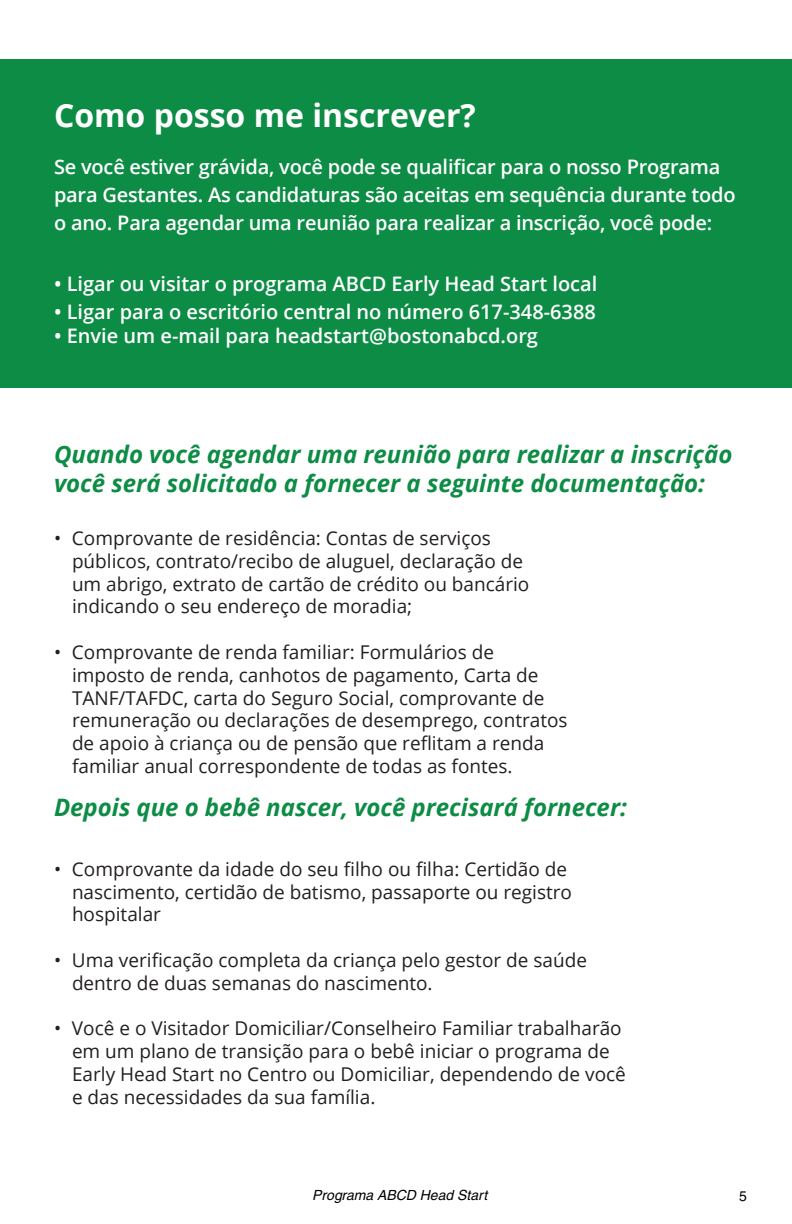
<style>
.page{position:relative;width:792px;height:1224px;background:#fff}
.page>*{position:absolute;margin:0;border:0;box-sizing:border-box;transform-origin:0 0}
.Topic_White{font:700 32px "Open Sans";color:#fff}
.Bold_Italic{font:italic 700 24px/28.8px "Open Sans";color:#0d8c45}
.White_Text{font:600 20px/28px "Open Sans";letter-spacing:-.01em;color:#fff}
.t1{font:19px/22.8px "Open Sans";color:#231f20}
.t2{font:italic 14px "Helvetica";color:#000}
.t3{font:14px "Helvetica";color:#000}
</style>
<div class="page">
<div style="left:0;top:60px;width:792px;height:12px;background:#0d8c45"></div>
<div style="left:0;top:69px;width:792px;height:318px;background:#0d8c45"></div>
<p class="Topic_White" style="left:54px;top:93px;width:423px">Como posso me inscrever?</p>
<p class="White_Text" style="left:54px;top:152px;width:683px">Se você estiver grávida, você pode se qualificar para o nosso Programa para Gestantes. As candidaturas são aceitas em sequência durante todo o ano. Para agendar uma reunião para realizar a inscrição, você pode:</p>
<p class="White_Text" style="left:54px;top:269px;width:545px">• Ligar ou visitar o programa ABCD Early Head Start local</p>
<p class="White_Text" style="left:54px;top:297px;width:543px">• Ligar para o escritório central no número 617-348-6388</p>
<p class="White_Text" style="left:54px;top:321px;width:486px">• Envie um e-mail para headstart@bostonabcd.org</p>
<p class="Bold_Italic" style="left:54px;top:439px;width:680px">Quando você agendar uma reunião para realizar a inscrição você será solicitado a fornecer a seguinte documentação:</p>
<p class="t1" style="left:72px;top:526px;width:459px;text-indent:-18px">• Comprovante de residência: Contas de serviços públicos, contrato/recibo de aluguel, declaração de um abrigo, extrato de cartão de crédito ou bancário indicando o seu endereço de moradia;</p>
<p class="t1" style="left:72px;top:640px;width:497px;text-indent:-18px">• Comprovante de renda familiar: Formulários de imposto de renda, canhotos de pagamento, Carta de TANF/TAFDC, carta do Seguro Social, comprovante de remuneração ou declarações de desemprego, contratos de apoio à criança ou de pensão que reflitam a renda familiar anual correspondente de todas as fontes.</p>
<p class="Bold_Italic" style="left:54px;top:792px;width:574px">Depois que o bebê nascer, você precisará fornecer:</p>
<p class="t1" style="left:72px;top:857px;width:502px;text-indent:-18px">• Comprovante da idade do seu filho ou filha: Certidão de nascimento, certidão de batismo, passaporte ou registro hospitalar</p>
<p class="t1" style="left:72px;top:948px;width:517px;text-indent:-18px">• Uma verificação completa da criança pelo gestor de saúde dentro de duas semanas do nascimento.</p>
<p class="t1" style="left:72px;top:1017px;width:555px;text-indent:-18px">• Você e o Visitador Domiciliar/Conselheiro Familiar trabalharão em um plano de transição para o bebê iniciar o programa de Early Head Start no Centro ou Domiciliar, dependendo de você e das necessidades da sua família.</p>
<p class="t2" style="left:312px;top:1187px;width:177px">Programa ABCD Head Start</p>
<p class="t3" style="left:739px;top:1188px;width:9px">5</p>
</div>
